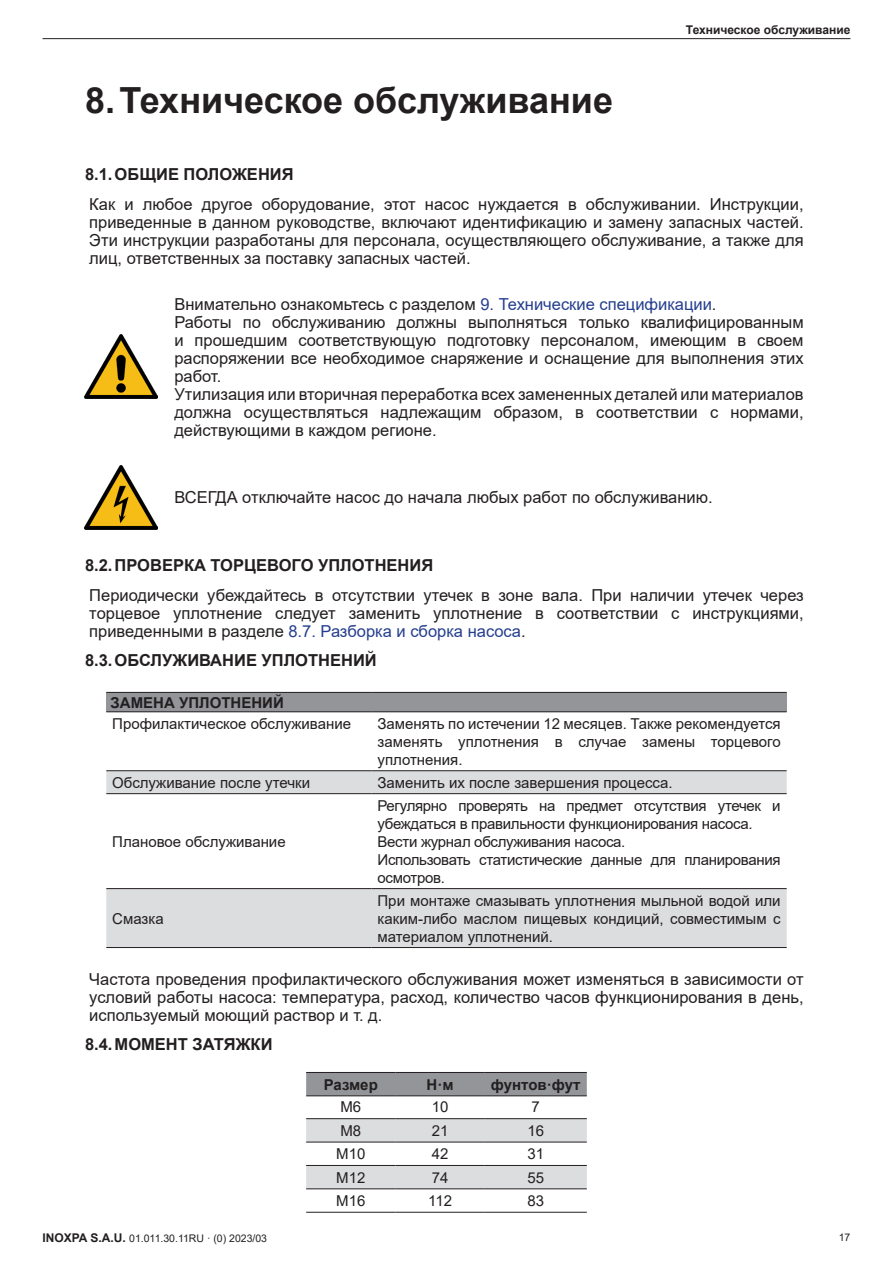
<style>
.page{position:relative;width:893px;height:1263px;background:#fff}
.page>*{position:absolute;margin:0;border:0;box-sizing:border-box;transform-origin:0 0}
.t1{font:700 36px "Arial";color:#231f20}
.Text_taules{font:16.5px/18px "Arial";color:#231f20;text-align:justify}
.t2{font:700 16.5px "Arial";color:#231f20}
.Text_taules-2{font:15px/18px "Arial";letter-spacing:-.01em;color:#231f20;text-align:justify}
._4__Encapçalament{font:700 15px "Arial";color:#231f20}
._9__Text_normal{font:700 15px "Arial";color:#231f20}
.t3{font:700 12px "Arial";color:#231f20}
.t4{font:10.5px "Arial";color:#231f20}
.s1{color:#253f8e}
.s2{font-weight:700;font-size:12px}
</style>
<div class="page">
<img style="left:85px;top:335px;width:73px;height:64px">
<div style="left:106px;top:692px;width:681px;height:20px;background:#939598"></div>
<svg style="left:106px;top:771px;width:681px;height:176px"></svg>
<hr style="left:106px;top:692px;width:266px;height:1px;background:#231f20">
<hr style="left:372px;top:692px;width:415px;height:1px;background:#231f20">
<hr style="left:106px;top:711px;width:266px;height:1px;background:#231f20">
<hr style="left:372px;top:711px;width:415px;height:1px;background:#231f20">
<hr style="left:106px;top:770px;width:266px;height:1px;background:#231f20">
<hr style="left:372px;top:770px;width:415px;height:1px;background:#231f20">
<hr style="left:106px;top:793px;width:266px;height:1px;background:#231f20">
<hr style="left:372px;top:793px;width:415px;height:1px;background:#231f20">
<hr style="left:106px;top:888px;width:266px;height:1px;background:#231f20">
<hr style="left:372px;top:888px;width:415px;height:1px;background:#231f20">
<hr style="left:106px;top:947px;width:266px;height:1px;background:#231f20">
<hr style="left:372px;top:947px;width:415px;height:1px;background:#231f20">
<img style="left:85px;top:466px;width:73px;height:63px">
<div style="left:306px;top:1073px;width:281px;height:22px;background:#939598"></div>
<svg style="left:306px;top:1119px;width:281px;height:69px"></svg>
<hr style="left:306px;top:1118px;width:89px;height:1px;background:#231f20">
<hr style="left:395px;top:1118px;width:90px;height:1px;background:#231f20">
<hr style="left:485px;top:1118px;width:102px;height:1px;background:#231f20">
<hr style="left:306px;top:1142px;width:89px;height:1px;background:#231f20">
<hr style="left:395px;top:1142px;width:90px;height:1px;background:#231f20">
<hr style="left:485px;top:1142px;width:102px;height:1px;background:#231f20">
<hr style="left:306px;top:1165px;width:89px;height:1px;background:#231f20">
<hr style="left:395px;top:1165px;width:90px;height:1px;background:#231f20">
<hr style="left:485px;top:1165px;width:102px;height:1px;background:#231f20">
<hr style="left:306px;top:1188px;width:89px;height:1px;background:#231f20">
<hr style="left:395px;top:1188px;width:90px;height:1px;background:#231f20">
<hr style="left:485px;top:1188px;width:102px;height:1px;background:#231f20">
<hr style="left:306px;top:1212px;width:89px;height:1px;background:#231f20">
<hr style="left:395px;top:1212px;width:90px;height:1px;background:#231f20">
<hr style="left:485px;top:1212px;width:102px;height:1px;background:#231f20">
<hr style="left:306px;top:1072px;width:89px;height:1px;background:#231f20">
<hr style="left:395px;top:1072px;width:90px;height:1px;background:#231f20">
<hr style="left:485px;top:1072px;width:102px;height:1px;background:#231f20">
<hr style="left:306px;top:1095px;width:89px;height:1px;background:#231f20">
<hr style="left:395px;top:1095px;width:90px;height:1px;background:#231f20">
<hr style="left:485px;top:1095px;width:102px;height:1px;background:#231f20">
<hr style="left:43px;top:38px;width:807px;height:1px;background:#231f20">
<p class="t1" style="left:85px;top:75px;width:530px">8.Техническое обслуживание</p>
<p class="t3" style="left:686px;top:22px;width:166px">Техническое обслуживание</p>
<p class="t2" style="left:85px;top:163px;width:210px">8.1.ОБЩИЕ ПОЛОЖЕНИЯ</p>
<p class="Text_taules" style="left:89px;top:195px;width:716px">Как и любое другое оборудование, этот насос нуждается в обслуживании. Инструкции, приведенные в данном руководстве, включают идентификацию и замену запасных частей.<br>Эти инструкции разработаны для персонала, осуществляющего обслуживание, а также для лиц, ответственных за поставку запасных частей.</p>
<p class="Text_taules" style="left:174px;top:295px;width:544px">Внимательно ознакомьтесь с разделом <span class="s1">9. Технические спецификации</span>.</p>
<p class="Text_taules" style="left:174px;top:313px;width:631px">Работы по обслуживанию должны выполняться только квалифицированным и прошедшим соответствующую подготовку персоналом, имеющим в своем распоряжении все необходимое снаряжение и оснащение для выполнения этих работ.</p>
<p class="Text_taules" style="left:174px;top:385px;width:631px">Утилизация или вторичная переработка всех замененных деталей или материалов должна осуществляться надлежащим образом, в соответствии с нормами, действующими в каждом регионе.</p>
<p class="Text_taules" style="left:174px;top:488px;width:540px">ВСЕГДА отключайте насос до начала любых работ по обслуживанию.</p>
<p class="t2" style="left:85px;top:554px;width:350px">8.2.ПРОВЕРКА ТОРЦЕВОГО УПЛОТНЕНИЯ</p>
<p class="Text_taules" style="left:89px;top:586px;width:716px">Периодически убеждайтесь в отсутствии утечек в зоне вала. При наличии утечек через торцевое уплотнение следует заменить уплотнение в соответствии с инструкциями, приведенными в разделе <span class="s1">8.7. Разборка и сборка насоса</span>.</p>
<p class="t2" style="left:85px;top:648px;width:293px">8.3.ОБСЛУЖИВАНИЕ УПЛОТНЕНИЙ</p>
<p class="_9__Text_normal" style="left:111px;top:692px;width:175px">ЗАМЕНА УПЛОТНЕНИЙ</p>
<p class="Text_taules-2" style="left:112px;top:714px;width:240px">Профилактическое обслуживание</p>
<p class="Text_taules-2" style="left:378px;top:714px;width:405px">Заменять по истечении 12 месяцев. Также рекомендуется заменять уплотнения в случае замены торцевого уплотнения.</p>
<p class="Text_taules-2" style="left:112px;top:773px;width:199px">Обслуживание после утечки</p>
<p class="Text_taules-2" style="left:378px;top:773px;width:296px">Заменить их после завершения процесса.</p>
<p class="Text_taules-2" style="left:112px;top:832px;width:175px">Плановое обслуживание</p>
<p class="Text_taules-2" style="left:112px;top:909px;width:53px">Смазка</p>
<p class="Text_taules-2" style="left:378px;top:796px;width:405px">Регулярно проверять на предмет отсутствия утечек и убеждаться в правильности функционирования насоса.</p>
<p class="Text_taules-2" style="left:378px;top:832px;width:249px">Вести журнал обслуживания насоса.</p>
<p class="Text_taules-2" style="left:378px;top:850px;width:405px">Использовать статистические данные для планирования осмотров.</p>
<p class="Text_taules-2" style="left:378px;top:891px;width:405px">При монтаже смазывать уплотнения мыльной водой или каким-либо маслом пищевых кондиций, совместимым с материалом уплотнений.</p>
<p class="Text_taules" style="left:89px;top:970px;width:716px">Частота проведения профилактического обслуживания может изменяться в зависимости от условий работы насоса: температура, расход, количество часов функционирования в день, используемый моющий раствор и т. д.</p>
<p class="t2" style="left:85px;top:1033px;width:189px">8.4.МОМЕНТ ЗАТЯЖКИ</p>
<p class="_4__Encapçalament" style="left:324px;top:1074px;width:56px">Размер</p>
<p class="_4__Encapçalament" style="left:427px;top:1074px;width:28px">Н·м</p>
<p class="_4__Encapçalament" style="left:491px;top:1074px;width:91px">фунтов·фут</p>
<p class="Text_taules-2" style="left:340px;top:1098px;width:22px">M6</p>
<p class="Text_taules-2" style="left:432px;top:1098px;width:18px">10</p>
<p class="Text_taules-2" style="left:532px;top:1098px;width:10px">7</p>
<p class="Text_taules-2" style="left:340px;top:1121px;width:22px">M8</p>
<p class="Text_taules-2" style="left:432px;top:1121px;width:18px">21</p>
<p class="Text_taules-2" style="left:527px;top:1121px;width:18px">16</p>
<p class="Text_taules-2" style="left:336px;top:1145px;width:31px">M10</p>
<p class="Text_taules-2" style="left:432px;top:1145px;width:18px">42</p>
<p class="Text_taules-2" style="left:527px;top:1145px;width:18px">31</p>
<p class="Text_taules-2" style="left:336px;top:1168px;width:31px">M12</p>
<p class="Text_taules-2" style="left:432px;top:1168px;width:18px">74</p>
<p class="Text_taules-2" style="left:527px;top:1168px;width:18px">55</p>
<p class="Text_taules-2" style="left:336px;top:1191px;width:31px">M16</p>
<p class="Text_taules-2" style="left:428px;top:1191px;width:25px">112</p>
<p class="Text_taules-2" style="left:527px;top:1191px;width:18px">83</p>
<p class="t4" style="left:43px;top:1231px;width:226px"><span class="s2">INOXPA S.A.U.</span> 01.011.30.11RU · (0) 2023/03</p>
<p class="t4" style="left:839px;top:1230px;width:13px">17</p>
</div>
